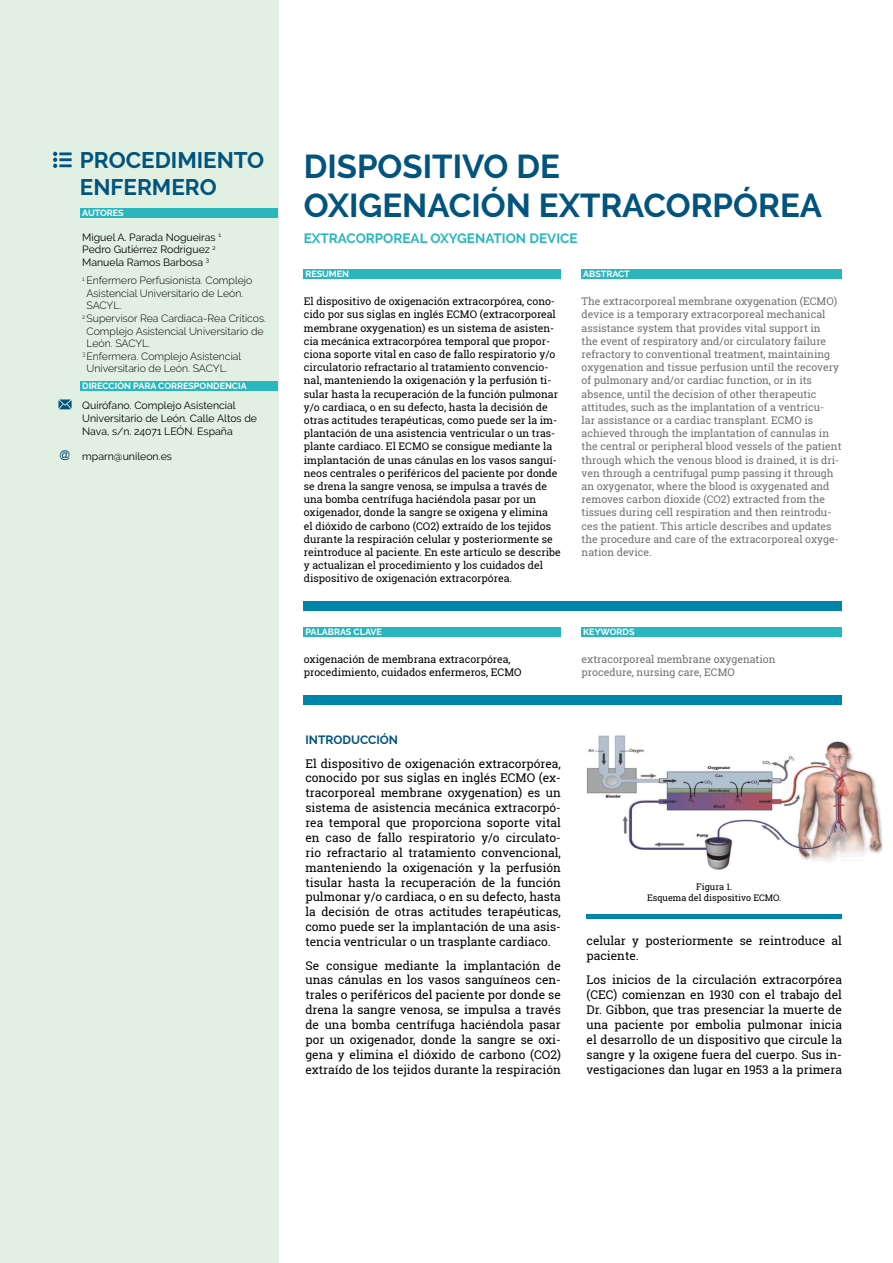
<style>
.page{position:relative;width:893px;height:1263px;background:#fff}
.page>*{position:absolute;margin:0;border:0;box-sizing:border-box;transform-origin:0 0}
.t1{font:700 33px/39.6px "Raleway";color:#03547d}
.t2{font:700 22.5px/27px "Raleway";color:#03547d}
.t3{font:700 13.5px "Raleway";color:#2bb6bd}
.t4{font:12px/14.9px "Roboto Slab";color:#000;text-align:justify}
.t5{font:700 12px "Raleway";color:#03547d}
.t6{font:10.5px/13.2px "Roboto Slab";color:#000}
.t7{font:10.5px/13.2px "Roboto Slab";color:#707070}
.t8{font:300 10.5px "Raleway";color:#000}
.t9{font:10.5px/12.6px "Raleway";color:#000}
.t10{font:10.5px "Arial";color:#03547d}
.t11{font:700 9px "Raleway";color:#fff}
.t12{font:9px/10.8px "Roboto Slab";color:#000;text-align:center}
</style>
<div class="page">
<div style="left:0;top:0;width:278px;height:1263px;background:#e2f0e4"></div>
<div style="left:81px;top:208px;width:197px;height:10px;background:#2bb6bd"></div>
<div style="left:81px;top:381px;width:197px;height:10px;background:#2bb6bd"></div>
<div style="left:304px;top:269px;width:257px;height:10px;background:#2bb6bd"></div>
<div style="left:304px;top:627px;width:257px;height:10px;background:#2bb6bd"></div>
<div style="left:304px;top:695px;width:538px;height:10px;background:#0085aa"></div>
<div style="left:582px;top:269px;width:260px;height:10px;background:#2bb6bd"></div>
<div style="left:582px;top:627px;width:260px;height:10px;background:#2bb6bd"></div>
<svg style="left:53px;top:152px;width:19px;height:16px"></svg>
<svg style="left:58px;top:399px;width:14px;height:10px"></svg>
<img style="left:586px;top:735px;width:296px;height:135px">
<div style="left:587px;top:914px;width:255px;height:5px;background:#0085aa"></div>
<div style="left:304px;top:601px;width:538px;height:10px;background:#0085aa"></div>
<p class="t10" style="left:60px;top:448px;width:12px">@</p>
<h2 class="t2" style="left:80px;top:146px;width:186px">PROCEDIMIENTO<br>ENFERMERO</h2>
<p class="t9" style="left:82px;top:231px;width:140px">Miguel A. Parada Nogueiras <sup>1<br></sup>Pedro Gutiérrez Rodríguez <sup>2<br></sup>Manuela Ramos Barbosa <sup>3</sup></p>
<p class="t11" style="left:82px;top:208px;width:43px">AUTORES</p>
<p class="t8" style="left:82px;top:274px;width:172px"><sup>1</sup> Enfermero Perfusionista. Complejo</p>
<p class="t8" style="left:87px;top:287px;width:158px">Asistencial Universitario de León.</p>
<p class="t8" style="left:87px;top:300px;width:36px">SACYL.</p>
<p class="t8" style="left:82px;top:312px;width:185px"><sup>2</sup> Supervisor Rea Cardiaca-Rea Críticos.</p>
<p class="t8" style="left:87px;top:325px;width:179px">Complejo Asistencial Universitario de</p>
<p class="t8" style="left:87px;top:337px;width:65px">León. SACYL.</p>
<p class="t8" style="left:82px;top:350px;width:160px"><sup>3</sup> Enfermera. Complejo Asistencial</p>
<p class="t8" style="left:87px;top:363px;width:143px">Universitario de León. SACYL.</p>
<p class="t11" style="left:82px;top:381px;width:166px">DIRECCIÓN PARA CORRESPONDENCIA</p>
<p class="t9" style="left:82px;top:399px;width:176px">Quirófano. Complejo Asistencial<br>Universitario de León. Calle Altos de<br>Nava, s/n. 24071 LEÓN. España</p>
<p class="t9" style="left:82px;top:450px;width:91px">mparn@unileon.es</p>
<h1 class="t1" style="left:304px;top:146px;width:520px">DISPOSITIVO DE<br>OXIGENACIÓN EXTRACORPÓREA</h1>
<p class="t3" style="left:304px;top:231px;width:275px">EXTRACORPOREAL OXYGENATION DEVICE</p>
<p class="t11" style="left:305px;top:269px;width:45px">RESUMEN</p>
<p class="t11" style="left:583px;top:269px;width:48px">ABSTRACT</p>
<p class="t6" style="left:304px;top:295px;width:259px">El dispositivo de oxigenación extracorpórea, cono&shy;cido por sus siglas en inglés ECMO (extracorporeal membrane oxygenation) es un sistema de asisten&shy;cia mecánica extracorpórea temporal que propor&shy;ciona soporte vital en caso de fallo respiratorio y/o circulatorio refractario al tratamiento convencio&shy;nal, manteniendo la oxigenación y la perfusión ti&shy;sular hasta la recuperación de la función pulmonar y/o cardiaca, o en su defecto, hasta la decisión de otras actitudes terapéuticas, como puede ser la im&shy;plantación de una asistencia ventricular o un tras&shy;plante cardiaco. El ECMO se consigue mediante la implantación de unas cánulas en los vasos sanguí&shy;neos centrales o periféricos del paciente por donde se drena la sangre venosa, se impulsa a través de una bomba centrífuga haciéndola pasar por un oxigenador, donde la sangre se oxigena y elimina<br>el dióxido de carbono (CO2) extraído de los tejidos durante la respiración celular y posteriormente se reintroduce al paciente. En este artículo se describe y actualizan el procedimiento y los cuidados del dispositivo de oxigenación extracorpórea.</p>
<p class="t7" style="left:582px;top:295px;width:261px">The extracorporeal membrane oxygenation (ECMO) device is a temporary extracorporeal mechanical assistance system that provides vital support in<br>the event of respiratory and/or circulatory failure refractory to conventional treatment, maintaining oxygenation and tissue perfusion until the recovery of pulmonary and/or cardiac function, or in its absence, until the decision of other therapeutic attitudes, such as the implantation of a ventricu-<br>lar assistance or a cardiac transplant. ECMO is achieved through the implantation of cannulas in the central or peripheral blood vessels of the patient through which the venous blood is drained, it is dri&shy;ven through a centrifugal pump passing it through an oxygenator, where the blood is oxygenated and removes carbon dioxide (CO2) extracted from the tissues during cell respiration and then reintrodu&shy;ces the patient. This article describes and updates the procedure and care of the extracorporeal oxyge&shy;nation device.</p>
<p class="t11" style="left:305px;top:627px;width:78px">PALABRAS CLAVE</p>
<p class="t11" style="left:583px;top:627px;width:53px">KEYWORDS</p>
<p class="t6" style="left:304px;top:653px;width:219px;line-height:12.6px">oxigenación de membrana extracorpórea, procedimiento, cuidados enfermeros, ECMO</p>
<p class="t7" style="left:582px;top:653px;width:195px;line-height:12.6px">extracorporeal membrane oxygenation procedure, nursing care, ECMO</p>
<p class="t5" style="left:305px;top:733px;width:94px">INTRODUCCIÓN</p>
<p class="t4" style="left:305px;top:755px;width:257px">El dispositivo de oxigenación extracorpórea, conocido por sus siglas en inglés ECMO (ex&shy;tracorporeal membrane oxygenation) es un sistema de asistencia mecánica extracorpó&shy;rea temporal que proporciona soporte vital en caso de fallo respiratorio y/o circulato&shy;rio refractario al tratamiento convencional, manteniendo la oxigenación y la perfusión tisular hasta la recuperación de la función pulmonar y/o cardiaca, o en su defecto, hasta la decisión de otras actitudes terapéuticas, como puede ser la implantación de una asis&shy;tencia ventricular o un trasplante cardiaco.</p>
<p class="t4" style="left:305px;top:957px;width:257px">Se consigue mediante la implantación de unas cánulas en los vasos sanguíneos cen&shy;trales o periféricos del paciente por donde se drena la sangre venosa, se impulsa a través de una bomba centrífuga haciéndola pasar por un oxigenador, donde la sangre se oxi&shy;gena y elimina el dióxido de carbono (CO2) extraído de los tejidos durante la respiración</p>
<p class="t12" style="left:647px;top:881px;width:136px">Figura 1.<br>Esquema del dispositivo ECMO.</p>
<p class="t4" style="left:587px;top:933px;width:257px">celular y posteriormente se reintroduce al paciente.</p>
<p class="t4" style="left:587px;top:972px;width:257px">Los inicios de la circulación extracorpórea (CEC) comienzan en 1930 con el trabajo del Dr. Gibbon, que tras presenciar la muerte de una paciente por embolia pulmonar inicia el desarrollo de un dispositivo que circule la sangre y la oxigene fuera del cuerpo. Sus in&shy;vestigaciones dan lugar en 1953 a la primera</p>
</div>
